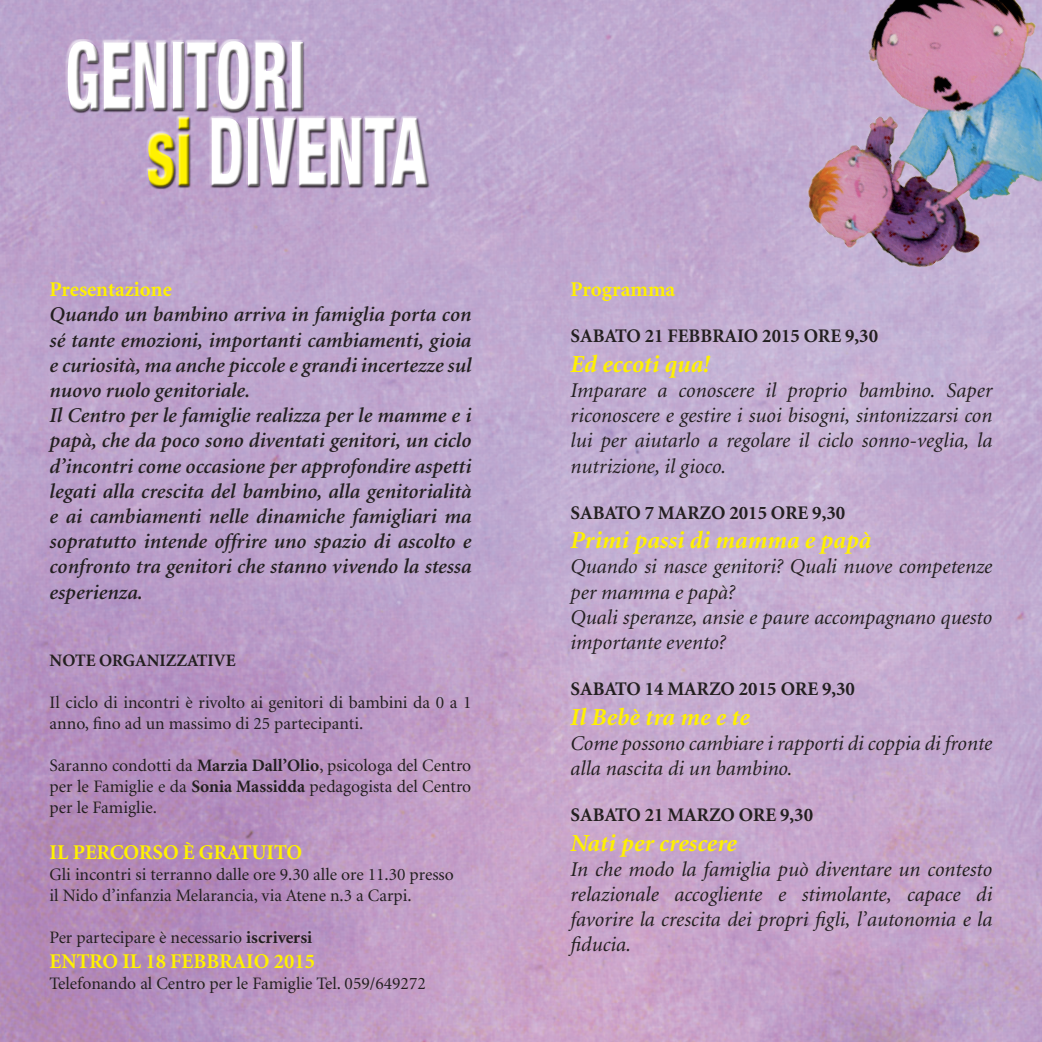
<style>
.page{position:relative;width:1042px;height:1042px;background:#fff}
.page>*{position:absolute;margin:0;border:0;box-sizing:border-box;transform-origin:0 0}
.t1{font:800 condensed 94.5px/75.6px "Helvetica Neue LT Std";color:#fff;scale:.67 1}
.t2{font:italic 700 24.5px "Minion";color:#fff101}
.t3{font:italic 21px/25.2px "Minion";color:#231f20;text-align:justify}
.t4{font:italic 600 21px/25.2px "Minion";color:#231f20}
.t5{font:700 21px "Minion";color:#fff101}
.t6{font:700 19.25px "Minion";color:#231f20}
.t7{font:17.5px/21px "Minion";color:#231f20}
.t8{font:700 17.5px "Minion";color:#231f20}
.s1{color:#fff101}
.s2{font-weight:700}
</style>
<div class="page">
<img style="left:0;top:0;width:1042px;height:1042px">
<div style="left:65px;top:39px;width:354px;height:148px;background:#fff;opacity:.75"></div>
<div style="left:68px;top:41px;width:362px;height:148px;background:#231f20;opacity:.75"></div>
<img style="left:688px;top:0;width:354px;height:355px">
<h1 class="t1" style="left:146px;top:37px;width:421px;text-indent:-81px">GENITORI<br><span class="s1">SI</span> DIVENTA</h1>
<p class="t5" style="left:50px;top:279px;width:124px">PRESENTAZIONE</p>
<p class="t4" style="left:50px;top:303px;width:423px">Quando un bambino arriva in famiglia porta con sé tante emozioni, importanti cambiamenti, gioia e curiosità, ma anche piccole e grandi incertezze sul nuovo ruolo genitoriale.<br>Il Centro per le famiglie realizza per le mamme e i papà, che da poco sono diventati genitori, un ciclo d’incontri come occasione per approfondire aspetti legati alla crescita del bambino, alla genitorialità e ai cambiamenti nelle dinamiche famigliari ma sopratutto intende offrire uno spazio di ascolto e confronto tra genitori che stanno vivendo la stessa esperienza.</p>
<p class="t8" style="left:50px;top:651px;width:187px">NOTE ORGANIZZATIVE</p>
<p class="t7" style="left:50px;top:692px;width:423px">Il ciclo di incontri è rivolto ai genitori di bambini da 0 a 1 anno, fino ad un massimo di 25 partecipanti.</p>
<p class="t7" style="left:50px;top:755px;width:423px;text-align:justify">Saranno condotti da <span class="s2">MARZIA DALL’OLIO</span>, psicologa del Centro per le Famiglie e da <span class="s2">SONIA MASSIDDA</span> pedagogista del Centro per le Famiglie.</p>
<p class="t5" style="left:50px;top:841px;width:89px">IL PERCORSO</p>
<p class="t5" style="left:183px;top:841px;width:30px">È GRAT</p>
<p class="t5" style="left:251px;top:841px;width:28px">UITO</p>
<p class="t7" style="left:50px;top:864px;width:406px">Gli incontri si terranno dalle ore 9.30 alle ore 11.30 presso il Nido d’infanzia Melarancia, via Atene n.3 a Carpi.</p>
<p class="t7" style="left:50px;top:927px;width:264px">Per partecipare è necessario <span class="s2">ISCRIVERSI</span></p>
<p class="t5" style="left:50px;top:951px;width:15px">ENTRO</p>
<p class="t5" style="left:122px;top:951px;width:111px">IL 18 FEBBRAIO</p>
<p class="t5" style="left:274px;top:951px;width:43px">2015</p>
<p class="t7" style="left:50px;top:974px;width:378px">Telefonando al Centro per le Famiglie Tel. 059/649272</p>
<p class="t5" style="left:570px;top:279px;width:106px">PROGRAMMA</p>
<p class="t6" style="left:570px;top:326px;width:47px">SABATO</p>
<p class="t6" style="left:645px;top:326px;width:80px">21 FEBBRAIO</p>
<p class="t6" style="left:762px;top:326px;width:55px">2015 ORE</p>
<p class="t6" style="left:845px;top:326px;width:35px">9,30</p>
<p class="t2" style="left:570px;top:352px;width:141px">Ed eccoti qua!</p>
<p class="t3" style="left:570px;top:378px;width:423px">Imparare a conoscere il proprio bambino. Saper riconoscere e gestire i suoi bisogni, sintonizzarsi con lui per aiutarlo a regolare il ciclo sonno-veglia, la nutrizione, il gioco.</p>
<p class="t6" style="left:570px;top:503px;width:47px">SABATO</p>
<p class="t6" style="left:645px;top:503px;width:44px">7 MARZO</p>
<p class="t6" style="left:729px;top:503px;width:55px">2015 ORE</p>
<p class="t6" style="left:812px;top:503px;width:35px">9,30</p>
<p class="t2" style="left:570px;top:528px;width:302px">Primi passi di mamma e papà</p>
<p class="t3" style="left:570px;top:555px;width:423px;text-align:left">Quando si nasce genitori? Quali nuove competenze per mamma e papà?<br>Quali speranze, ansie e paure accompagnano questo importante evento?</p>
<p class="t6" style="left:570px;top:679px;width:47px">SABATO</p>
<p class="t6" style="left:645px;top:679px;width:54px">14 MARZO</p>
<p class="t6" style="left:739px;top:679px;width:56px">2015 ORE</p>
<p class="t6" style="left:822px;top:679px;width:35px">9,30</p>
<p class="t2" style="left:570px;top:704px;width:180px">Il Bebè tra me e te</p>
<p class="t3" style="left:570px;top:731px;width:423px">Come possono cambiare i rapporti di coppia di fronte alla nascita di un bambino.</p>
<p class="t6" style="left:570px;top:805px;width:47px">SABATO</p>
<p class="t6" style="left:645px;top:805px;width:54px">21 MARZO</p>
<p class="t6" style="left:739px;top:805px;width:14px">ORE</p>
<p class="t6" style="left:780px;top:805px;width:35px">9,30</p>
<p class="t2" style="left:570px;top:830px;width:168px">Nati per crescere</p>
<p class="t3" style="left:570px;top:857px;width:423px">In che modo la famiglia può diventare un contesto relazionale accogliente e stimolante, capace di favorire la crescita dei propri figli, l’autonomia e la fiducia.</p>
</div>
